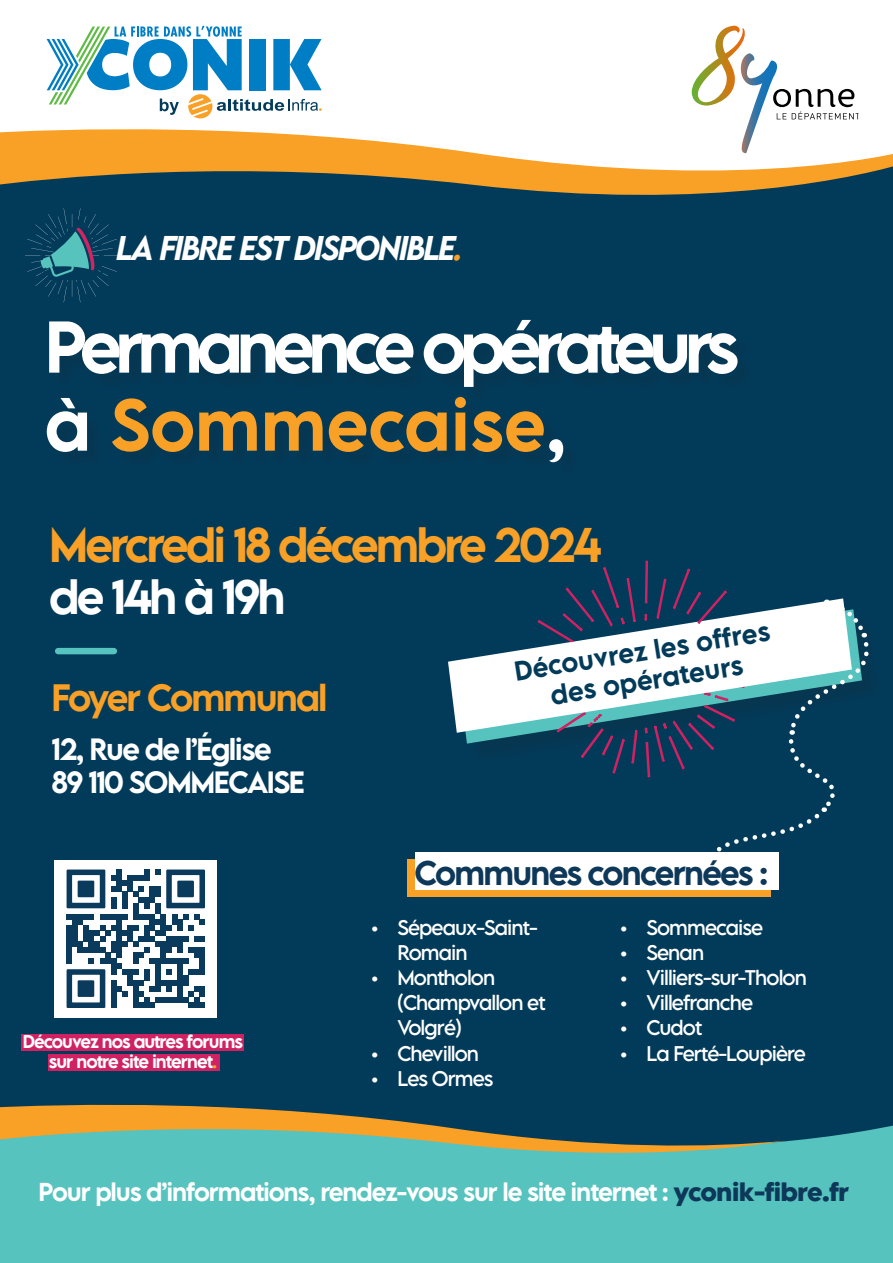
<style>
.page{position:relative;width:893px;height:1263px;background:#fff}
.page>*{position:absolute;margin:0;border:0;box-sizing:border-box;transform-origin:0 0}
.t1{font:500 64.95px/78px "LEMONMILK Pro FTR";letter-spacing:-.1em;color:#fff}
.t2{font:500 43.2px "LEMONMILK Pro FTR";letter-spacing:-.07em;color:#f9a026}
.t3{font:500 43.2px "LEMONMILK Pro FTR";letter-spacing:-.07em;color:#fff}
.t4{font:500 33.9px "LEMONMILK Pro FTR";letter-spacing:-.06em;color:#f9a026}
.t5{font:italic 500 30.45px "LEMONMILK Pro FTR";letter-spacing:-.06em;color:#fff}
.t6{font:500 30.45px "LEMONMILK Pro FTR";letter-spacing:-.06em;color:#0d3859}
.t7{font:500 27.45px "LEMONMILK Pro FTR";letter-spacing:-.06em;color:#fff}
.t8{font:500 24.45px "LEMONMILK Pro FTR";color:#023b5a}
.t9{font:500 23.1px "LEMONMILK Pro FTR";letter-spacing:-.05em;color:#fff}
.t10{font:18.9px/25.2px "LEMONMILK Pro FTR";letter-spacing:-.05em;color:#fff}
.t11{font:500 16.5px/19.8px "LEMONMILK Pro FTR";letter-spacing:-.06em;color:#fff;text-align:center}
.s1{color:#f9a026}
.s2{font-weight:700;color:#0d3859}
</style>
<div class="page">
<svg style="left:0;top:129px;width:511px;height:29px;fill:#f9a026"></svg>
<div style="left:0;top:158px;width:893px;height:954px;background:#023b5a"></div>
<div style="left:461px;top:612px;width:423px;height:154px;background:#023a59"></div>
<svg style="left:458px;top:733px;width:75px;height:11px"></svg>
<svg style="left:555px;top:733px;width:83px;height:56px"></svg>
<svg style="left:448px;top:598px;width:196px;height:135px;fill:#fff"></svg>
<svg style="left:655px;top:25px;width:238px;height:594px"></svg>
<svg style="left:536px;top:559px;width:100px;height:84px"></svg>
<div style="left:58px;top:648px;width:56px;height:6px;background:#56c3be"></div>
<svg style="left:26px;top:208px;width:94px;height:94px"></svg>
<svg style="left:644px;top:386px;width:229px;height:479px"></svg>
<div style="left:54px;top:860px;width:162px;height:158px;background:#fff"></div>
<div style="left:22px;top:1034px;width:222px;height:17px;background:#d02263"></div>
<div style="left:48px;top:1054px;width:171px;height:17px;background:#d02263"></div>
<div style="left:50px;top:322px;width:706px;height:159px;background:#023a59"></div>
<div style="left:0;top:1112px;width:893px;height:151px;background:#56c3be"></div>
<svg style="left:0;top:1099px;width:785px;height:54px"></svg>
<svg style="left:47px;top:26px;width:275px;height:92px"></svg>
<svg style="left:692px;top:26px;width:166px;height:127px"></svg>
<div style="left:407px;top:859px;width:364px;height:38px;background:#f9a026"></div>
<div style="left:415px;top:852px;width:364px;height:38px;background:#fff"></div>
<svg style="left:67px;top:869px;width:138px;height:139px"></svg>
<p class="t5" style="left:116px;top:228px;width:348px">LA FIBRE EST DISPONIBLE<span class="s1">.</span></p>
<p class="t1" style="left:45px;top:308px;width:696px">Permanence opérateurs à <span class="s1">Sommecaise</span>,</p>
<p class="t2" style="left:49px;top:517px;width:554px">Mercredi 18 décembre 2024</p>
<p class="t3" style="left:49px;top:568px;width:238px">de 14h à 19h</p>
<p class="t4" style="left:52px;top:675px;width:278px">Foyer Communal</p>
<p class="t7" style="left:52px;top:731px;width:222px">12, Rue de l’Église</p>
<p class="t7" style="left:52px;top:764px;width:255px">89 110 SOMMECAISE</p>
<p class="t11" style="left:23px;top:1032px;width:222px">Découvez nos autres forums sur notre site internet<span class="s1">.</span></p>
<p class="t8" style="left:512px;top:655px;width:260px;rotate:-9deg">Découvrez les offres</p>
<p class="t8" style="left:548px;top:679px;width:196px;rotate:-9deg">des opérateurs</p>
<p class="t6" style="left:414px;top:852px;width:355px">Communes concernées :</p>
<p class="t10" style="left:397px;top:915px;width:142px;text-indent:-27px">• Sépeaux-Saint-<br>Romain</p>
<p class="t10" style="left:397px;top:965px;width:150px;text-indent:-27px">• Montholon (Champvallon et<br>Volgré)</p>
<p class="t10" style="left:370px;top:1041px;width:111px">• Chevillon</p>
<p class="t10" style="left:370px;top:1066px;width:125px">• Les Ormes</p>
<p class="t10" style="left:619px;top:915px;width:146px">• Sommecaise</p>
<p class="t10" style="left:619px;top:940px;width:87px">• Senan</p>
<p class="t10" style="left:619px;top:965px;width:189px">• Villiers-sur-Tholon</p>
<p class="t10" style="left:619px;top:990px;width:136px">• Villefranche</p>
<p class="t10" style="left:619px;top:1015px;width:85px">• Cudot</p>
<p class="t10" style="left:619px;top:1041px;width:188px">• La Ferté-Loupière</p>
<p class="t9" style="left:39px;top:1176px;width:812px">Pour plus d’informations, rendez-vous sur le site internet : <span class="s2">yconik-fibre.fr</span></p>
</div>
